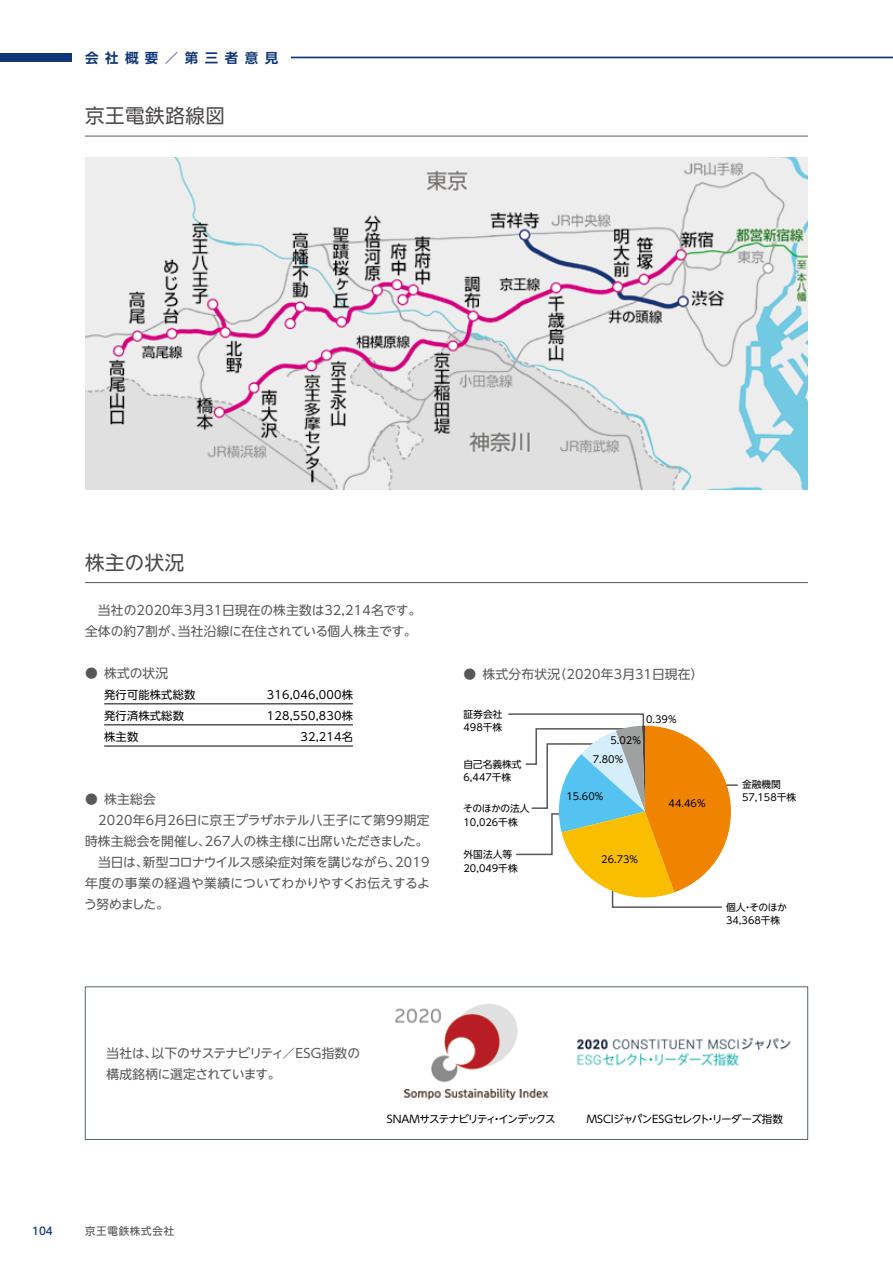
<style>
.page{position:relative;width:893px;height:1263px;background:#fff}
.page>*{position:absolute;margin:0;border:0;box-sizing:border-box;transform-origin:0 0}
.t1{font:19.5px "UD Shin Go NT Pr 6";letter-spacing:.03em;color:#4c4948}
.t2{font:700 13.5px "UD Shin Go NT Pr 6 De";letter-spacing:.48em;color:#103675}
.t3{font:12.75px/21px "UD Shin Go NT Pr 6";color:#595757}
.t4{font:12.75px/21px "UD Shin Go NT Pr 6";letter-spacing:-.02em;color:#595757}
.t5{font:11.25px "UD Shin Go NT Pr 6";letter-spacing:.015em;color:#000}
.t6{font:10.5px "UD Shin Go NT Pr 6";letter-spacing:-.035em;color:#000}
.t7{font:10.5px "UD Shin Go NT Pr 6";letter-spacing:-.06em;color:#000}
.t8{font:10.5px "UD Shin Go NT Pr 6";letter-spacing:.07em;color:#4c4948}
.t9{font:500 10.5px "UD Shin Go NT Pr 6";color:#103675}
.t10{font:9.75px/13.5px "UD Shin Go NT Pr 6";color:#000}
</style>
<div class="page">
<img style="left:85px;top:157px;width:723px;height:332px">
<hr style="left:85px;top:136px;width:723px;height:1px;background:#595757">
<hr style="left:85px;top:582px;width:723px;height:1px;background:#595757">
<hr style="left:104px;top:704px;width:249px;height:1px;background:#000">
<hr style="left:104px;top:725px;width:249px;height:1px;background:#000">
<hr style="left:104px;top:746px;width:249px;height:1px;background:#000">
<svg style="left:508px;top:713px;width:230px;height:195px"></svg>
<div style="left:85px;top:986px;width:723px;height:154px;border:1px solid #556565"></div>
<img style="left:395px;top:1004px;width:155px;height:96px">
<img style="left:577px;top:1037px;width:214px;height:29px">
<div style="left:0;top:53px;width:72px;height:9px;background:#103675"></div>
<hr style="left:291px;top:57px;width:602px;height:1px;background:#103675">
<p class="t2" style="left:85px;top:47px;width:195px">会社概要／第三者意見</p>
<h1 class="t1" style="left:85px;top:100px;width:142px">京王電鉄路線図</h1>
<h1 class="t1" style="left:85px;top:547px;width:101px">株主の状況</h1>
<p class="t3" style="left:85px;top:599px;width:338px">　当社の2020年3月31日現在の株主数は32,214名です。全体の約7割が、当社沿線に在住されている個人株主です。</p>
<p class="t3" style="left:85px;top:662px;width:85px">● 株式の状況</p>
<p class="t5" style="left:104px;top:686px;width:93px">発行可能株式総数</p>
<p class="t5" style="left:267px;top:686px;width:87px">316,046,000株</p>
<p class="t5" style="left:104px;top:707px;width:81px">発行済株式総数</p>
<p class="t5" style="left:267px;top:707px;width:87px">128,550,830株</p>
<p class="t5" style="left:104px;top:728px;width:36px">株主数</p>
<p class="t5" style="left:300px;top:728px;width:54px">32,214名</p>
<p class="t3" style="left:84px;top:788px;width:347px">● 株主総会<br>　2020年6月26日に京王プラザホテル八王子にて第99期定時株主総会を開催し、267人の株主様に出席いただきました。　当日は、新型コロナウイルス感染症対策を講じながら、2019年度の事業の経過や業績についてわかりやすくお伝えするよう努めました。</p>
<p class="t3" style="left:463px;top:663px;width:241px">● 株式分布状況（2020年3月31日現在）</p>
<p class="t10" style="left:463px;top:707px;width:40px">証券会社<br>498千株</p>
<p class="t10" style="left:646px;top:712px;width:32px">0.39%</p>
<p class="t10" style="left:610px;top:734px;width:32px">5.02%</p>
<p class="t10" style="left:463px;top:757px;width:60px">自己名義株式<br>6,447千株</p>
<p class="t10" style="left:593px;top:752px;width:32px">7.80%</p>
<p class="t10" style="left:463px;top:801px;width:68px">そのほかの法人<br>10,026千株</p>
<p class="t10" style="left:566px;top:789px;width:38px">15.60%</p>
<p class="t10" style="left:669px;top:796px;width:38px">44.46%</p>
<p class="t10" style="left:463px;top:847px;width:56px">外国法人等<br>20,049千株</p>
<p class="t10" style="left:601px;top:852px;width:38px">26.73%</p>
<p class="t10" style="left:742px;top:777px;width:56px">金融機関<br>57,158千株</p>
<p class="t10" style="left:726px;top:900px;width:62px">個人・そのほか<br>34,368千株</p>
<p class="t4" style="left:107px;top:1043px;width:255px">当社は、以下のサステナビリティ／ESG指数の構成銘柄に選定されています。</p>
<p class="t9" style="left:32px;top:1223px;width:22px">104</p>
<p class="t8" style="left:85px;top:1222px;width:91px">京王電鉄株式会社</p>
<p class="t7" style="left:387px;top:1110px;width:170px">SNAMサステナビリティ・インデックス</p>
<p class="t6" style="left:587px;top:1110px;width:198px">MSCIジャパンESGセレクト・リーダーズ指数</p>
</div>
